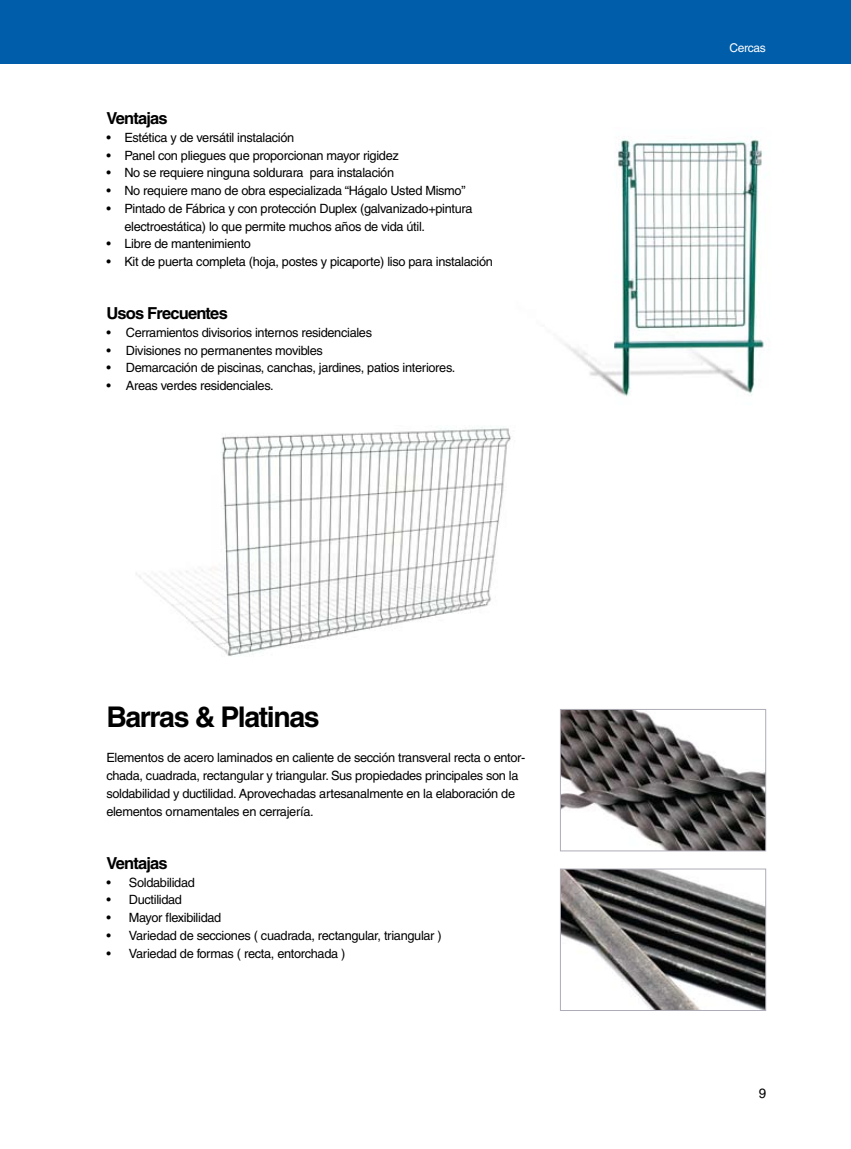
<style>
.page{position:relative;width:851px;height:1149px;background:#fff}
.page>*{position:absolute;margin:0;border:0;box-sizing:border-box;transform-origin:0 0}
.t1{font:700 28.5px "Helvetica LT";letter-spacing:-.05em;color:#000}
.t2{font:700 16.5px "Helvetica LT";letter-spacing:-.05em;color:#000}
.t3{font:13.5px "Helvetica LT";color:#000}
.t4{font:12.75px/17.7px "Helvetica LT";letter-spacing:-.025em;color:#000}
.t5{font:12px "Helvetica LT";letter-spacing:-.025em;color:#fff}
</style>
<div class="page">
<div style="left:0;top:0;width:850px;height:64px;background:#005daa"></div>
<img style="left:136px;top:426px;width:375px;height:230px">
<img style="left:564px;top:139px;width:205px;height:258px">
<img style="left:562px;top:711px;width:201px;height:137px">
<div style="left:560px;top:709px;width:205px;height:141px;border:1px solid #aeacb6"></div>
<img style="left:562px;top:870px;width:201px;height:138px">
<div style="left:560px;top:868px;width:205px;height:142px;border:1px solid #aeacb6"></div>
<p class="t2" style="left:106px;top:108px;width:63px">Ventajas</p>
<p class="t4" style="left:106px;top:128px;width:189px">• Estética y de versátil instalación</p>
<p class="t4" style="left:106px;top:146px;width:294px">• Panel con pliegues que proporcionan mayor rigidez</p>
<p class="t4" style="left:106px;top:164px;width:289px">• No se requiere ninguna soldurara para instalación</p>
<p class="t4" style="left:106px;top:182px;width:360px">• No requiere mano de obra especializada “Hágalo Usted Mismo”</p>
<p class="t4" style="left:124px;top:199px;width:349px;text-indent:-18px">• Pintado de Fábrica y con protección Duplex (galvanizado+pintura electroestática) lo que permite muchos años de vida útil.</p>
<p class="t4" style="left:106px;top:235px;width:146px">• Libre de mantenimiento</p>
<p class="t4" style="left:106px;top:252px;width:388px">• Kit de puerta completa (hoja, postes y picaporte) liso para instalación</p>
<p class="t2" style="left:106px;top:303px;width:123px">Usos Frecuentes</p>
<p class="t4" style="left:106px;top:323px;width:267px">• Cerramientos divisorios internos residenciales</p>
<p class="t4" style="left:106px;top:341px;width:218px">• Divisiones no permanentes movibles</p>
<p class="t4" style="left:106px;top:359px;width:350px">• Demarcación de piscinas, canchas, jardines, patios interiores.</p>
<p class="t4" style="left:106px;top:376px;width:169px">• Areas verdes residenciales.</p>
<h1 class="t1" style="left:106px;top:699px;width:215px">Barras &amp; Platinas</h1>
<p class="t4" style="left:106px;top:748px;width:420px">Elementos de acero laminados en caliente de sección transveral recta o entor&shy;chada, cuadrada, rectangular y triangular. Sus propiedades principales son la soldabilidad y ductilidad. Aprovechadas artesanalmente en la elaboración de elementos ornamentales en cerrajería.</p>
<p class="t2" style="left:106px;top:852px;width:63px">Ventajas</p>
<p class="t4" style="left:106px;top:872px;width:90px">• Soldabilidad</p>
<p class="t4" style="left:106px;top:890px;width:77px">• Ductilidad</p>
<p class="t4" style="left:106px;top:908px;width:116px">• Mayor flexibilidad</p>
<p class="t4" style="left:106px;top:926px;width:337px">• Variedad de secciones ( cuadrada, rectangular, triangular )</p>
<p class="t4" style="left:106px;top:943px;width:240px">• Variedad de formas ( recta, entorchada )</p>
<p class="t5" style="left:729px;top:41px;width:38px">Cercas</p>
<p class="t3" style="left:758px;top:1085px;width:9px">9</p>
</div>
